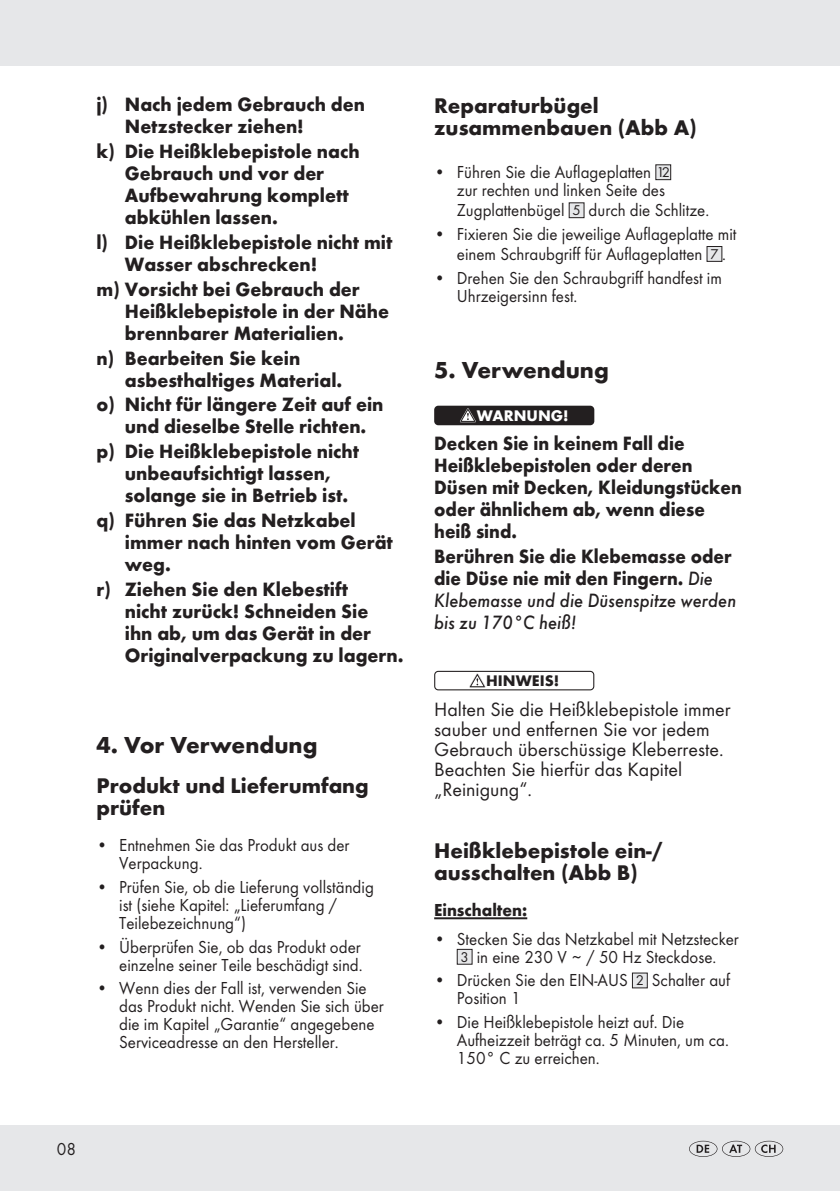
<style>
.page{position:relative;width:840px;height:1191px;background:#fff}
.page>*{position:absolute;margin:0;border:0;box-sizing:border-box;transform-origin:0 0}
.t1{font:700 24px "Futura TOT";color:#231f20}
.Headlines{font:700 22px/22px "Futura TOT";color:#231f20}
.Sicherheitshinweise{font:700 20px/22px "Futura TOT";color:#231f20;scale:.96 1}
.Sicherheitshinweise-2{font:700 20px/22px "Futura TOT";color:#231f20;scale:.92 1}
.warnhinweise{font:20px/20px "Futura TOT";color:#231f20}
.t2{font:18px/18px "Futura TOT";color:#231f20;scale:.94 1}
.lauftext{font:700 18px "Futura TOT";color:#231f20;scale:.94 1}
.warnhinweise_auf_schwarz{font:700 16px "Futura TOT";color:#fff}
.warnhinweise_auf_schwarz-2{font:700 16px "Futura TOT";color:#231f20}
.Nummerierungen_Umschlag{font:14.6px "Futura TOT";color:#231f20}
.s1{font-family:"Futura TOT Medi Obli";font-weight:400}
</style>
<div class="page">
<div style="left:0;top:0;width:839px;height:65px;background:#e6e7e9"></div>
<div style="left:0;top:1125px;width:839px;height:66px;background:#e6e7e9"></div>
<svg style="left:689px;top:1140px;width:93px;height:17px"></svg>
<div style="left:655px;top:165px;width:15px;height:15px;background:#e6e7e9"></div>
<div style="left:569px;top:203px;width:14px;height:15px;background:#e6e7e9"></div>
<div style="left:568px;top:202px;width:16px;height:16px;border:1px solid #231f20"></div>
<div style="left:706px;top:246px;width:15px;height:15px;background:#e6e7e9"></div>
<div style="left:706px;top:246px;width:15px;height:16px;border:1px solid #231f20"></div>
<div style="left:434px;top:406px;width:160px;height:19px;background:#231f20;border-radius:4px"></div>
<svg style="left:460px;top:408px;width:15px;height:14px"></svg>
<div style="left:434px;top:671px;width:160px;height:19px;border:1px solid #231f20;border-radius:4px"></div>
<svg style="left:469px;top:673px;width:16px;height:14px"></svg>
<div style="left:457px;top:949px;width:15px;height:15px;background:#e6e7e9"></div>
<div style="left:456px;top:949px;width:16px;height:15px;border:1px solid #231f20"></div>
<div style="left:632px;top:973px;width:15px;height:15px;background:#e6e7e9"></div>
<div style="left:631px;top:972px;width:16px;height:16px;border:1px solid #231f20"></div>
<hr style="left:434px;top:917px;width:93px;height:2px;background:#231f20">
<p class="Sicherheitshinweise" style="left:125px;top:93px;width:251px;text-indent:-28px">j) Nach jedem Gebrauch den<br>Netzstecker ziehen!</p>
<p class="Sicherheitshinweise" style="left:125px;top:140px;width:246px;text-indent:-28px">k) Die Heißklebepistole nach<br>Gebrauch und vor der<br>Aufbewahrung komplett abkühlen lassen.</p>
<p class="Sicherheitshinweise" style="left:125px;top:231px;width:280px;text-indent:-28px">l) Die Heißklebepistole nicht mit<br>Wasser abschrecken!</p>
<p class="Sicherheitshinweise" style="left:125px;top:278px;width:276px;text-indent:-28px">m) Vorsicht bei Gebrauch der<br>Heißklebepistole in der Nähe brennbarer Materialien.</p>
<p class="Sicherheitshinweise" style="left:125px;top:346px;width:228px;text-indent:-28px">n) Bearbeiten Sie kein asbesthaltiges Material.</p>
<p class="Sicherheitshinweise" style="left:96px;top:393px;width:300px;text-align:center">o) Nicht für längere Zeit auf ein und dieselbe Stelle richten.</p>
<p class="Sicherheitshinweise" style="left:125px;top:440px;width:245px;text-indent:-28px">p) Die Heißklebepistole nicht unbeaufsichtigt lassen, solange sie in Betrieb ist.</p>
<p class="Sicherheitshinweise" style="left:125px;top:509px;width:280px;text-indent:-28px">q) Führen Sie das Netzkabel immer nach hinten vom Gerät weg.</p>
<p class="Sicherheitshinweise" style="left:125px;top:578px;width:291px;text-indent:-28px">r) Ziehen Sie den Klebestift<br>nicht zurück! Schneiden Sie<br>ihn ab, um das Gerät in der<br>Originalverpackung zu lagern.</p>
<p class="t1" style="left:96px;top:730px;width:222px">4. Vor Verwendung</p>
<p class="Headlines" style="left:96px;top:774px;width:274px">Produkt und Lieferumfang prüfen</p>
<p class="t2" style="left:119px;top:836px;width:246px;text-indent:-23px">• Entnehmen Sie das Produkt aus der<br>Verpackung.</p>
<p class="t2" style="left:119px;top:877px;width:272px;text-indent:-23px">• Prüfen Sie, ob die Lieferung vollständig ist (siehe Kapitel: „Lieferumfang /<br>Teilebezeichnung“)</p>
<p class="t2" style="left:96px;top:937px;width:284px;text-align:right">• Überprüfen Sie, ob das Produkt oder einzelne seiner Teile beschädigt sind.</p>
<p class="t2" style="left:119px;top:979px;width:283px;text-indent:-23px">• Wenn dies der Fall ist, verwenden Sie das Produkt nicht. Wenden Sie sich über die im Kapitel „Garantie“ angegebene Serviceadresse an den Hersteller.</p>
<p class="t2" style="left:57px;top:1140px;width:22px">08</p>
<p class="Headlines" style="left:434px;top:94px;width:264px">Reparaturbügel zusammenbauen (Abb A)</p>
<p class="t2" style="left:434px;top:163px;width:232px">• Führen Sie die Auflageplatten</p>
<p class="Nummerierungen_Umschlag" style="left:656px;top:164px;width:15px">12</p>
<p class="t2" style="left:456px;top:180px;width:223px;line-height:20px">zur rechten und linken Seite des<br>Zugplattenbügel</p>
<p class="Nummerierungen_Umschlag" style="left:572px;top:202px;width:10px">5</p>
<p class="t2" style="left:588px;top:201px;width:130px">durch die Schlitze.</p>
<p class="t2" style="left:456px;top:224px;width:299px;line-height:20px;text-indent:-23px">• Fixieren Sie die jeweilige Auflageplatte mit einem Schraubgriff für Auflageplatten</p>
<p class="Nummerierungen_Umschlag" style="left:710px;top:245px;width:10px">7</p>
<p class="t2" style="left:721px;top:245px;width:6px">.</p>
<p class="t2" style="left:456px;top:268px;width:283px;text-indent:-23px">• Drehen Sie den Schraubgriff handfest im<br>Uhrzeigersinn fest.</p>
<p class="t1" style="left:434px;top:355px;width:176px">5. Verwendung</p>
<p class="warnhinweise_auf_schwarz" style="left:476px;top:406px;width:93px">WARNUNG!</p>
<p class="Sicherheitshinweise-2" style="left:434px;top:432px;width:336px">Decken Sie in keinem Fall die<br>Heißklebepistolen oder deren<br>Düsen mit Decken, Kleidungstücken oder ähnlichem ab, wenn diese heiß sind.</p>
<p class="Sicherheitshinweise-2" style="left:434px;top:545px;width:330px">Berühren Sie die Klebemasse oder die Düse nie mit den Fingern. <span class="s1">Die<br>Klebemasse und die Düsenspitze werden bis zu 170°C heiß!</span></p>
<p class="warnhinweise_auf_schwarz-2" style="left:486px;top:671px;width:74px">HINWEIS!</p>
<p class="warnhinweise" style="left:434px;top:699px;width:298px">Halten Sie die Heißklebepistole immer sauber und entfernen Sie vor jedem<br>Gebrauch überschüssige Kleberreste.<br>Beachten Sie hierfür das Kapitel „Reinigung“.</p>
<p class="Headlines" style="left:434px;top:839px;width:230px">Heißklebepistole ein-/ ausschalten (Abb B)</p>
<p class="lauftext" style="left:434px;top:899px;width:100px">Einschalten:</p>
<p class="t2" style="left:434px;top:929px;width:325px">• Stecken Sie das Netzkabel mit Netzstecker</p>
<p class="Nummerierungen_Umschlag" style="left:460px;top:948px;width:10px">3</p>
<p class="t2" style="left:476px;top:947px;width:256px">in eine 230 V ~ / 50 Hz Steckdose.</p>
<p class="t2" style="left:434px;top:971px;width:207px">• Drücken Sie den EIN-AUS</p>
<p class="Nummerierungen_Umschlag" style="left:635px;top:971px;width:10px">2</p>
<p class="t2" style="left:651px;top:971px;width:85px">Schalter auf</p>
<p class="t2" style="left:456px;top:989px;width:69px">Position 1</p>
<p class="t2" style="left:456px;top:1013px;width:291px;text-indent:-23px">• Die Heißklebepistole heizt auf. Die<br>Aufheizzeit beträgt ca. 5 Minuten, um ca.<br>150° C zu erreichen.</p>
</div>
